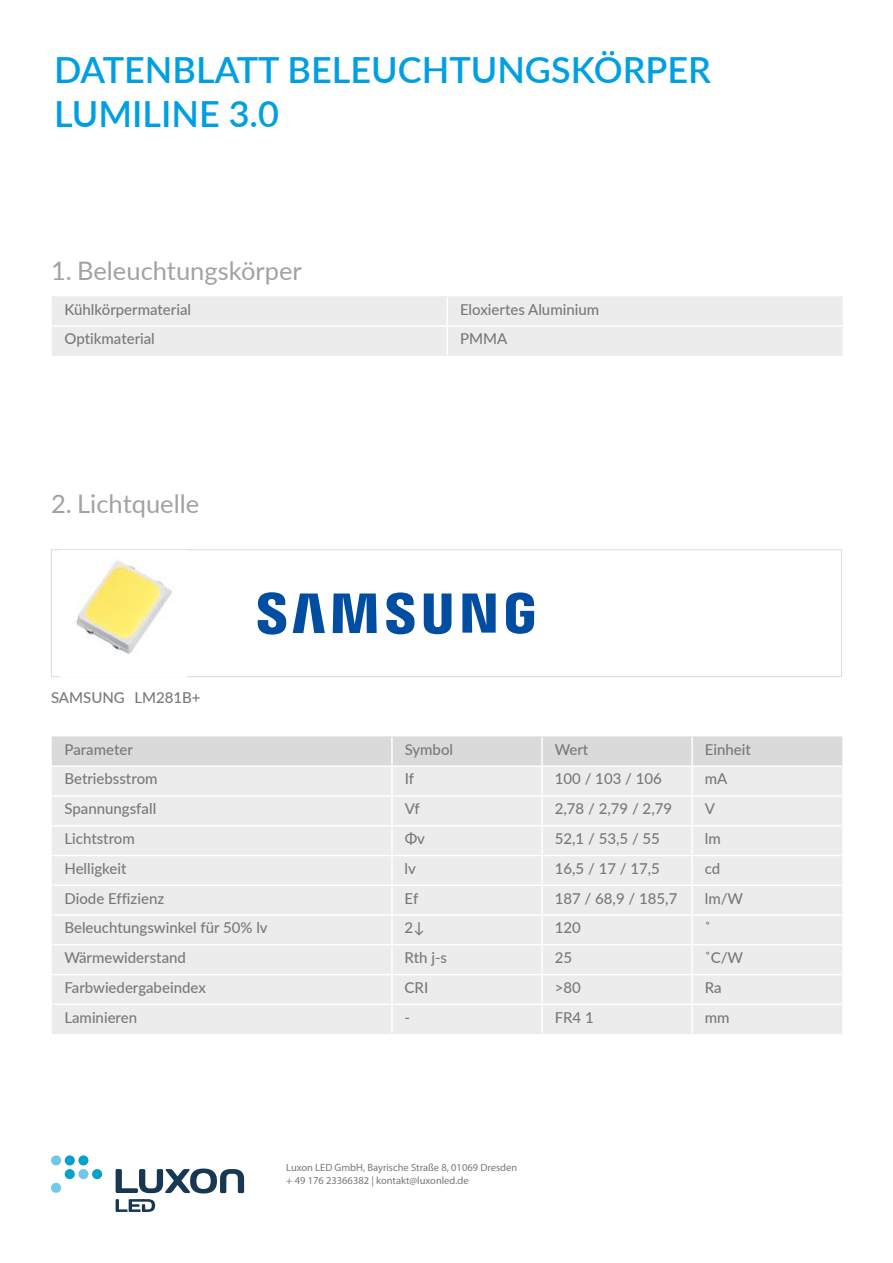
<style>
.page{position:relative;width:893px;height:1263px;background:#fff}
.page>*{position:absolute;margin:0;border:0;box-sizing:border-box;transform-origin:0 0}
.t1{font:600 36px/43.8px "Lato";color:#009fe3}
.t2{font:25.5px "Lato";color:#a2a2a2}
.t3{font:500 15px "Lato";color:#79787b}
.t4{font:10.5px/12.6px "Myriad Pro";color:#79787b}
</style>
<div class="page">
<svg style="left:116px;top:1168px;width:128px;height:25px"></svg>
<div style="left:92px;top:1169px;width:10px;height:10px;background:#06a0ca;border-radius:50%"></div>
<div style="left:78px;top:1169px;width:10px;height:10px;background:#73c7e9;border-radius:50%"></div>
<div style="left:65px;top:1169px;width:10px;height:10px;background:#06a0ca;border-radius:50%"></div>
<div style="left:65px;top:1155px;width:10px;height:10px;background:#06a0ca;border-radius:50%"></div>
<div style="left:78px;top:1155px;width:10px;height:10px;background:#06a0ca;border-radius:50%"></div>
<div style="left:51px;top:1155px;width:10px;height:10px;background:#73c7e9;border-radius:50%"></div>
<div style="left:51px;top:1183px;width:10px;height:10px;background:#73c7e9;border-radius:50%"></div>
<svg style="left:116px;top:1199px;width:39px;height:13px"></svg>
<div style="left:51px;top:549px;width:791px;height:128px;border:1px solid #dadada"></div>
<div style="left:52px;top:296px;width:791px;height:60px;background:#ececec"></div>
<hr style="left:446px;top:297px;width:2px;height:28px;background:#fff">
<hr style="left:446px;top:327px;width:2px;height:28px;background:#fff">
<hr style="left:53px;top:325px;width:394px;height:2px;background:#fff">
<hr style="left:447px;top:325px;width:395px;height:2px;background:#fff">
<div style="left:52px;top:736px;width:790px;height:30px;background:#dadada"></div>
<div style="left:52px;top:767px;width:790px;height:267px;background:#ececec"></div>
<hr style="left:541px;top:737px;width:2px;height:28px;background:#fff">
<hr style="left:391px;top:767px;width:2px;height:28px;background:#fff">
<hr style="left:541px;top:767px;width:2px;height:28px;background:#fff">
<hr style="left:691px;top:767px;width:2px;height:28px;background:#fff">
<hr style="left:391px;top:797px;width:2px;height:28px;background:#fff">
<hr style="left:541px;top:797px;width:2px;height:28px;background:#fff">
<hr style="left:691px;top:797px;width:2px;height:28px;background:#fff">
<hr style="left:391px;top:826px;width:2px;height:29px;background:#fff">
<hr style="left:541px;top:826px;width:2px;height:29px;background:#fff">
<hr style="left:691px;top:826px;width:2px;height:29px;background:#fff">
<hr style="left:391px;top:856px;width:2px;height:28px;background:#fff">
<hr style="left:541px;top:856px;width:2px;height:28px;background:#fff">
<hr style="left:691px;top:856px;width:2px;height:28px;background:#fff">
<hr style="left:391px;top:886px;width:2px;height:28px;background:#fff">
<hr style="left:541px;top:886px;width:2px;height:28px;background:#fff">
<hr style="left:691px;top:886px;width:2px;height:28px;background:#fff">
<hr style="left:391px;top:916px;width:2px;height:28px;background:#fff">
<hr style="left:541px;top:916px;width:2px;height:28px;background:#fff">
<hr style="left:691px;top:916px;width:2px;height:28px;background:#fff">
<hr style="left:391px;top:945px;width:2px;height:29px;background:#fff">
<hr style="left:541px;top:945px;width:2px;height:29px;background:#fff">
<hr style="left:691px;top:945px;width:2px;height:29px;background:#fff">
<hr style="left:391px;top:975px;width:2px;height:28px;background:#fff">
<hr style="left:541px;top:975px;width:2px;height:28px;background:#fff">
<hr style="left:691px;top:975px;width:2px;height:28px;background:#fff">
<hr style="left:391px;top:1005px;width:2px;height:28px;background:#fff">
<hr style="left:541px;top:1005px;width:2px;height:28px;background:#fff">
<hr style="left:691px;top:1005px;width:2px;height:28px;background:#fff">
<hr style="left:53px;top:795px;width:339px;height:2px;background:#fff">
<hr style="left:392px;top:795px;width:150px;height:2px;background:#fff">
<hr style="left:542px;top:795px;width:150px;height:2px;background:#fff">
<hr style="left:692px;top:795px;width:149px;height:2px;background:#fff">
<hr style="left:53px;top:825px;width:339px;height:1px;background:#fff">
<hr style="left:392px;top:825px;width:150px;height:1px;background:#fff">
<hr style="left:542px;top:825px;width:150px;height:1px;background:#fff">
<hr style="left:692px;top:825px;width:149px;height:1px;background:#fff">
<hr style="left:53px;top:855px;width:339px;height:1px;background:#fff">
<hr style="left:392px;top:855px;width:150px;height:1px;background:#fff">
<hr style="left:542px;top:855px;width:150px;height:1px;background:#fff">
<hr style="left:692px;top:855px;width:149px;height:1px;background:#fff">
<hr style="left:53px;top:884px;width:339px;height:2px;background:#fff">
<hr style="left:392px;top:884px;width:150px;height:2px;background:#fff">
<hr style="left:542px;top:884px;width:150px;height:2px;background:#fff">
<hr style="left:692px;top:884px;width:149px;height:2px;background:#fff">
<hr style="left:53px;top:914px;width:339px;height:2px;background:#fff">
<hr style="left:392px;top:914px;width:150px;height:2px;background:#fff">
<hr style="left:542px;top:914px;width:150px;height:2px;background:#fff">
<hr style="left:692px;top:914px;width:149px;height:2px;background:#fff">
<hr style="left:53px;top:944px;width:339px;height:1px;background:#fff">
<hr style="left:392px;top:944px;width:150px;height:1px;background:#fff">
<hr style="left:542px;top:944px;width:150px;height:1px;background:#fff">
<hr style="left:692px;top:944px;width:149px;height:1px;background:#fff">
<hr style="left:53px;top:974px;width:339px;height:1px;background:#fff">
<hr style="left:392px;top:974px;width:150px;height:1px;background:#fff">
<hr style="left:542px;top:974px;width:150px;height:1px;background:#fff">
<hr style="left:692px;top:974px;width:149px;height:1px;background:#fff">
<hr style="left:53px;top:1003px;width:339px;height:2px;background:#fff">
<hr style="left:392px;top:1003px;width:150px;height:2px;background:#fff">
<hr style="left:542px;top:1003px;width:150px;height:2px;background:#fff">
<hr style="left:692px;top:1003px;width:149px;height:2px;background:#fff">
<hr style="left:51px;top:765px;width:341px;height:2px;background:#fff">
<hr style="left:392px;top:765px;width:150px;height:2px;background:#fff">
<hr style="left:542px;top:765px;width:150px;height:2px;background:#fff">
<hr style="left:692px;top:765px;width:149px;height:2px;background:#fff">
<hr style="left:391px;top:737px;width:2px;height:28px;background:#fff">
<hr style="left:691px;top:737px;width:2px;height:28px;background:#fff">
<img style="left:61px;top:560px;width:125px;height:116px">
<svg style="left:258px;top:592px;width:276px;height:43px"></svg>
<h1 class="t1" style="left:54px;top:46px;width:659px">DATENBLATT BELEUCHTUNGSKÖRPER<br>LUMILINE 3.0</h1>
<h2 class="t2" style="left:51px;top:252px;width:252px">1. Beleuchtungskörper</h2>
<p class="t3" style="left:65px;top:298px;width:128px">Kühlkörpermaterial</p>
<p class="t3" style="left:460px;top:298px;width:141px">Eloxiertes Aluminium</p>
<p class="t3" style="left:65px;top:328px;width:92px">Optikmaterial</p>
<p class="t3" style="left:460px;top:328px;width:49px">PMMA</p>
<h2 class="t2" style="left:51px;top:486px;width:150px">2. Lichtquelle</h2>
<p class="t3" style="left:51px;top:687px;width:151px">SAMSUNG LM281B+</p>
<p class="t3" style="left:65px;top:738px;width:70px">Parameter</p>
<p class="t3" style="left:405px;top:738px;width:50px">Symbol</p>
<p class="t3" style="left:555px;top:738px;width:35px">Wert</p>
<p class="t3" style="left:705px;top:738px;width:48px">Einheit</p>
<p class="t3" style="left:65px;top:768px;width:95px">Betriebsstrom</p>
<p class="t3" style="left:405px;top:768px;width:11px">If</p>
<p class="t3" style="left:555px;top:768px;width:109px">100 / 103 / 106</p>
<p class="t3" style="left:705px;top:768px;width:24px">mA</p>
<p class="t3" style="left:64px;top:798px;width:93px">Spannungsfall</p>
<p class="t3" style="left:405px;top:798px;width:17px">Vf</p>
<p class="t3" style="left:555px;top:798px;width:119px">2,78 / 2,79 / 2,79</p>
<p class="t3" style="left:705px;top:798px;width:12px">V</p>
<p class="t3" style="left:64px;top:828px;width:72px">Lichtstrom</p>
<p class="t3" style="left:405px;top:828px;width:22px">Φv</p>
<p class="t3" style="left:555px;top:828px;width:107px">52,1 / 53,5 / 55</p>
<p class="t3" style="left:705px;top:828px;width:17px">lm</p>
<p class="t3" style="left:64px;top:857px;width:64px">Helligkeit</p>
<p class="t3" style="left:405px;top:857px;width:13px">lv</p>
<p class="t3" style="left:555px;top:857px;width:107px">16,5 / 17 / 17,5</p>
<p class="t3" style="left:705px;top:857px;width:17px">cd</p>
<p class="t3" style="left:64px;top:887px;width:101px">Diode Effizienz</p>
<p class="t3" style="left:405px;top:887px;width:15px">Ef</p>
<p class="t3" style="left:555px;top:887px;width:124px">187 / 68,9 / 185,7</p>
<p class="t3" style="left:705px;top:887px;width:40px">lm/W</p>
<p class="t3" style="left:64px;top:917px;width:205px">Beleuchtungswinkel für 50% lv</p>
<p class="t3" style="left:405px;top:917px;width:21px">2↓</p>
<p class="t3" style="left:555px;top:917px;width:28px">120</p>
<p class="t3" style="left:705px;top:917px;width:7px">˚</p>
<p class="t3" style="left:64px;top:947px;width:123px">Wärmewiderstand</p>
<p class="t3" style="left:405px;top:947px;width:44px">Rth j-s</p>
<p class="t3" style="left:555px;top:947px;width:19px">25</p>
<p class="t3" style="left:705px;top:947px;width:40px">˚C/W</p>
<p class="t3" style="left:64px;top:976px;width:143px">Farbwiedergabeindex</p>
<p class="t3" style="left:405px;top:976px;width:25px">CRI</p>
<p class="t3" style="left:555px;top:976px;width:28px">&gt;80</p>
<p class="t3" style="left:705px;top:976px;width:18px">Ra</p>
<p class="t3" style="left:64px;top:1006px;width:74px">Laminieren</p>
<p class="t3" style="left:405px;top:1006px;width:7px">-</p>
<p class="t3" style="left:555px;top:1006px;width:41px">FR4 1</p>
<p class="t3" style="left:705px;top:1006px;width:26px">mm</p>
<p class="t4" style="left:286px;top:1162px;width:232px">Luxon LED GmbH, Bayrische Straße 8, 01069 Dresden + 49 176 23366382 | kontakt@luxonled.de</p>
</div>
